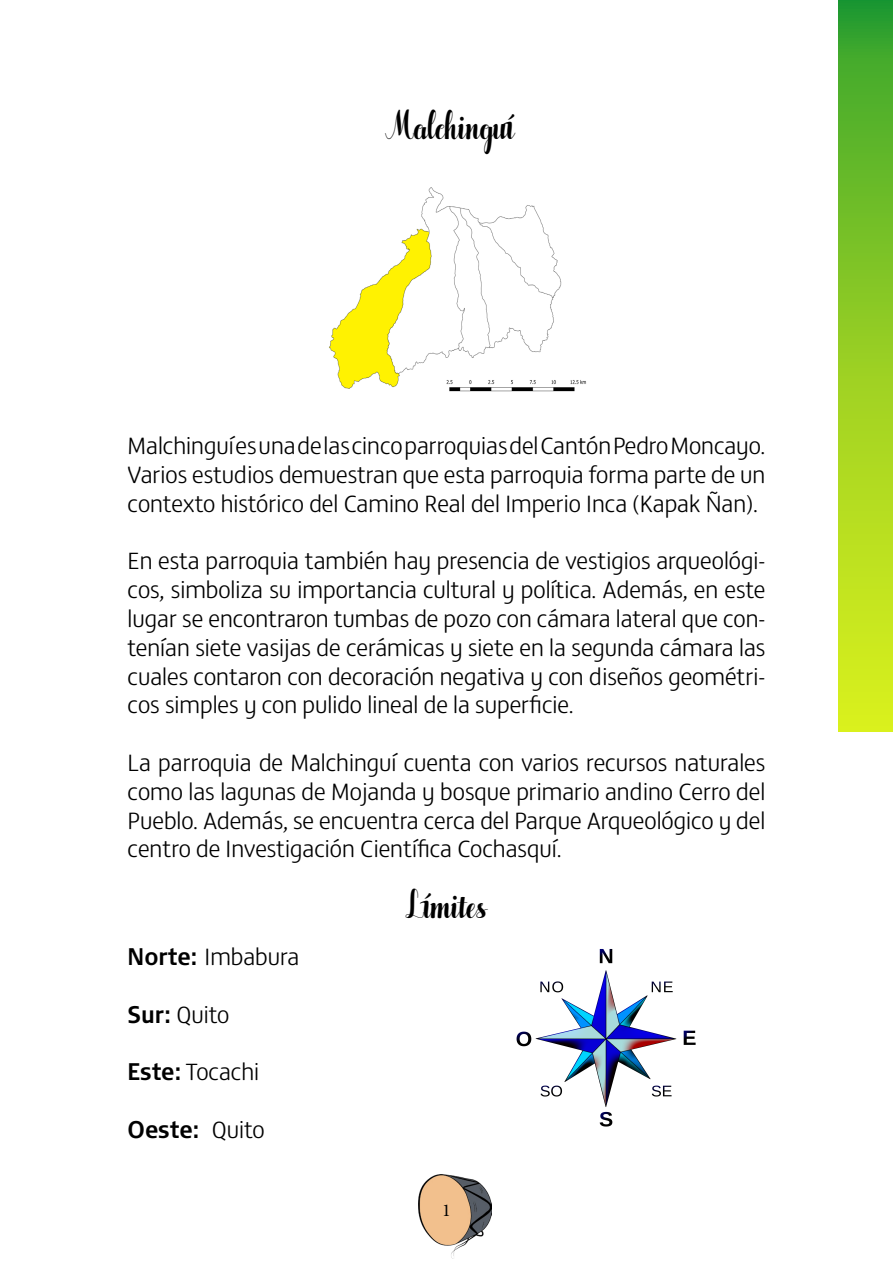
<style>
.page{position:relative;width:893px;height:1263px;background:#fff}
.page>*{position:absolute;margin:0;border:0;box-sizing:border-box;transform-origin:0 0}
.t1{font:36px "Pugsley";color:#000}
.t2{font:300 24px/28.8px "FS Matthew";color:#000;text-align:justify}
.t3{font:500 24px "Signa";color:#000;scale:.9 1}
.t4{font:18px "Minion Pro";color:#000}
.s1{font-family:"Signa";font-weight:500;color:#fff}
.s2{font-family:"Signa";font-weight:500}
.s3{font-family:"FS Matthew";font-weight:300}
</style>
<div class="page">
<img style="left:419px;top:1175px;width:72px;height:84px">
<svg style="left:839px;top:0;width:54px;height:731px;background:#90cc24"></svg>
<img style="left:329px;top:187px;width:257px;height:205px">
<svg style="left:516px;top:949px;width:180px;height:178px"></svg>
<p class="t1" style="left:388px;top:101px;width:129px">Malchinguí</p>
<p class="t2" style="left:128px;top:430px;width:639px">Malchinguí es una de las cinco parroquias del Cantón Pedro Moncayo.</p>
<p class="t2" style="left:128px;top:459px;width:639px">Varios estudios demuestran que esta parroquia forma parte de un contexto histórico del Camino Real del Imperio Inca (Kapak Ñan).</p>
<p class="t2" style="left:128px;top:545px;width:639px">En esta parroquia también hay presencia de vestigios arqueológi&shy;cos, simboliza su importancia cultural y política. Además, en este lugar se encontraron tumbas de pozo con cámara lateral que con&shy;tenían siete vasijas de cerámicas y siete en la segunda cámara las cuales contaron con decoración negativa y con diseños geométri&shy;cos simples y con pulido lineal de la superficie.</p>
<p class="t2" style="left:128px;top:747px;width:639px">La parroquia de Malchinguí cuenta con varios recursos naturales como las lagunas de Mojanda y bosque primario andino Cerro del Pueblo. Además, se encuentra cerca del Parque Arqueológico y del centro de Investigación Científica Cochasquí.</p>
<p class="t2" style="left:128px;top:941px;width:173px"><span class="s1">Norte:</span> Imbabura</p>
<p class="t2" style="left:128px;top:998px;width:103px"><span class="s2">Sur:</span> Quito</p>
<p class="t2" style="left:128px;top:1056px;width:133px"><span class="s2">Este:</span> Tocachi</p>
<p class="t3" style="left:128px;top:1113px;width:154px">Oeste: <span class="s3">Quito</span></p>
<p class="t1" style="left:405px;top:879px;width:84px">Límites</p>
<p class="t4" style="left:442px;top:1198px;width:10px">1</p>
</div>
